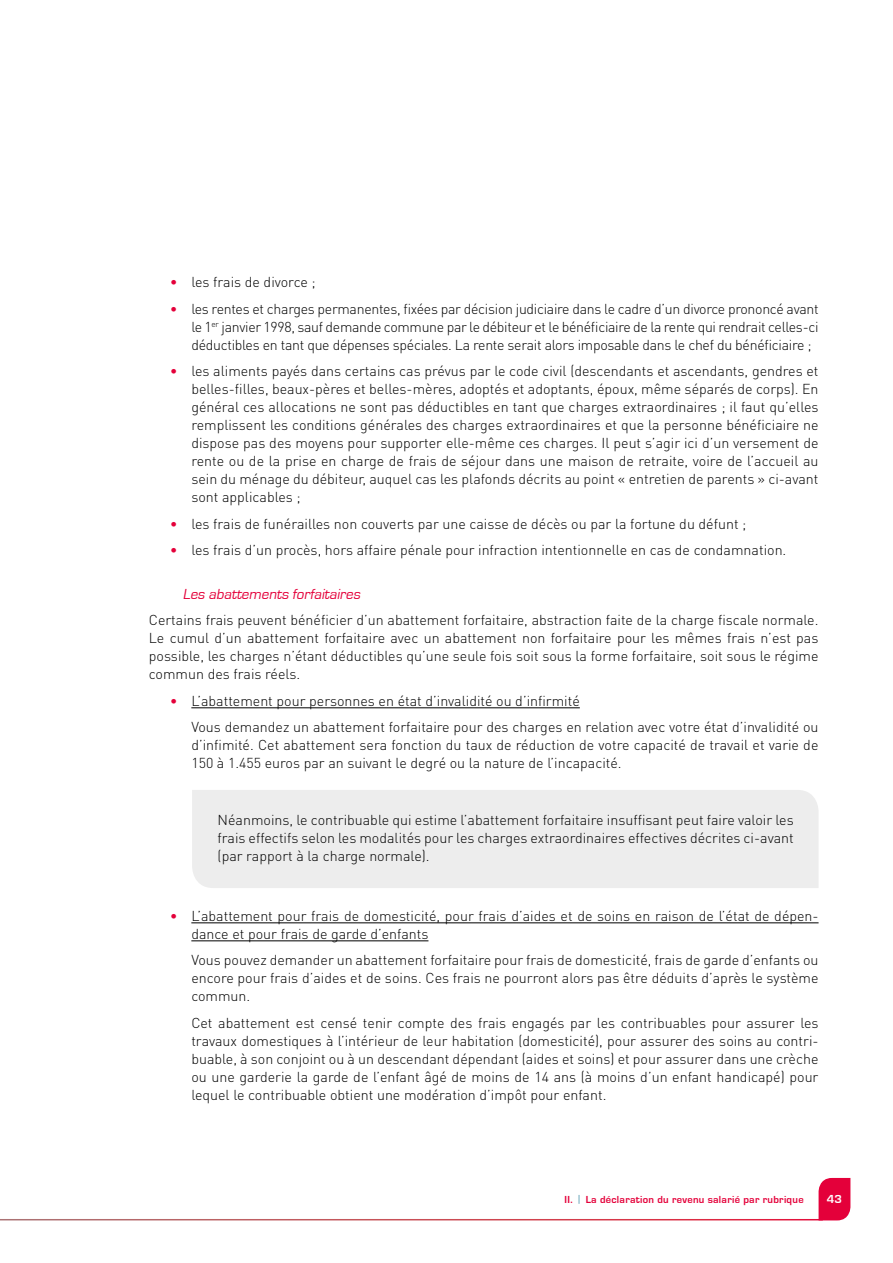
<style>
.page{position:relative;width:893px;height:1263px;background:#fff}
.page>*{position:absolute;margin:0;border:0;box-sizing:border-box;transform-origin:0 0}
.t1{font:italic 15px "Eurostile";color:#e4003a}
.t2{font:300 14.25px/18px "DIN Pro";color:#000;text-align:justify}
.t3{font:700 12px "Eurostile";color:#fff}
.t4{font:700 10.5px "Eurostile";letter-spacing:.03em;color:#e4003a}
.s1{font-weight:500;color:#e4003a}
.s2{font-weight:400;color:#4892a9}
</style>
<div class="page">
<svg style="left:819px;top:1178px;width:31px;height:42px"></svg>
<hr style="left:191px;top:707px;width:389px;height:1px;background:#000">
<hr style="left:191px;top:922px;width:628px;height:1px;background:#000">
<hr style="left:191px;top:940px;width:237px;height:1px;background:#000">
<div style="left:192px;top:790px;width:627px;height:98px;background:#ededed"></div>
<p class="t2" style="left:170px;top:273px;width:147px"><span class="s1">•</span> les frais de divorce ;</p>
<p class="t2" style="left:191px;top:299px;width:629px;text-indent:-21px"><span class="s1">•</span> les rentes et charges permanentes, fixées par décision judiciaire dans le cadre d’un divorce prononcé avant le 1<sup>er</sup> janvier 1998, sauf demande commune par le débiteur et le bénéficiaire de la rente qui rendrait celles-ci déductibles en tant que dépenses spéciales. La rente serait alors imposable dans le chef du bénéficiaire ;</p>
<p class="t2" style="left:191px;top:362px;width:629px;text-indent:-21px"><span class="s1">•</span> les aliments payés dans certains cas prévus par le code civil (descendants et ascendants, gendres et belles-filles, beaux-pères et belles-mères, adoptés et adoptants, époux, même séparés de corps). En général ces allocations ne sont pas déductibles en tant que charges extraordinaires ; il faut qu’elles remplissent les conditions générales des charges extraordinaires et que la personne bénéficiaire ne dispose pas des moyens pour supporter elle-même ces charges. Il peut s’agir ici d’un versement de rente ou de la prise en charge de frais de séjour dans une maison de retraite, voire de l’accueil au sein du ménage du débiteur, auquel cas les plafonds décrits au point « entretien de parents » ci-avant sont applicables ;</p>
<p class="t2" style="left:170px;top:514px;width:578px"><span class="s1">•</span> les frais de funérailles non couverts par une caisse de décès ou par la fortune du défunt ;</p>
<p class="t2" style="left:170px;top:541px;width:618px"><span class="s1">•</span> les frais d’un procès, hors affaire pénale pour infraction intentionnelle en cas de condamnation.</p>
<p class="t1" style="left:183px;top:586px;width:182px">Les abattements forfaitaires</p>
<p class="t2" style="left:149px;top:611px;width:671px">Certains frais peuvent bénéficier d’un abattement forfaitaire, abstraction faite de la charge fiscale normale.<br>Le cumul d’un abattement forfaitaire avec un abattement non forfaitaire pour les mêmes frais n’est pas possible, les charges n’étant déductibles qu’une seule fois soit sous la forme forfaitaire, soit sous le régime commun des frais réels.</p>
<p class="t2" style="left:191px;top:687px;width:629px;line-height:26.5px;text-indent:-21px"><span class="s1">•</span> L’abattement pour personnes en état d’invalidité ou d’infirmité<br>Vous demandez un abattement forfaitaire pour des charges en relation avec votre état d’invalidité ou</p>
<p class="t2" style="left:191px;top:736px;width:629px">d’infimité. Cet abattement sera fonction du taux de réduction de votre capacité de travail et varie de<br>150 à 1.455 euros par an suivant le degré ou la nature de l’incapacité.</p>
<p class="t2" style="left:218px;top:810px;width:578px">Néanmoins, le contribuable qui estime l’abattement forfaitaire insuffisant peut faire valoir les frais effectifs selon les modalités pour les charges extraordinaires effectives décrites ci-avant (par rapport à la charge normale).</p>
<p class="t2" style="left:191px;top:906px;width:629px;text-indent:-21px"><span class="s1">•</span> L’abattement pour frais de domesticité, pour frais d’aides et de soins en raison de l’état de dépen&shy;dance et pour frais de garde d’enfants</p>
<p class="t2" style="left:191px;top:951px;width:629px">Vous pouvez demander un abattement forfaitaire pour frais de domesticité, frais de garde d’enfants ou encore pour frais d’aides et de soins. Ces frais ne pourront alors pas être déduits d’après le système commun.</p>
<p class="t2" style="left:191px;top:1013px;width:629px">Cet abattement est censé tenir compte des frais engagés par les contribuables pour assurer les travaux domestiques à l’intérieur de leur habitation (domesticité), pour assurer des soins au contri&shy;buable, à son conjoint ou à un descendant dépendant (aides et soins) et pour assurer dans une crèche ou une garderie la garde de l’enfant âgé de moins de 14 ans (à moins d’un enfant handicapé) pour lequel le contribuable obtient une modération d’impôt pour enfant.</p>
<p class="t4" style="left:565px;top:1194px;width:241px">II. <span class="s2">|</span> La déclaration du revenu salarié par rubrique</p>
<p class="t3" style="left:827px;top:1192px;width:17px">43</p>
</div>
